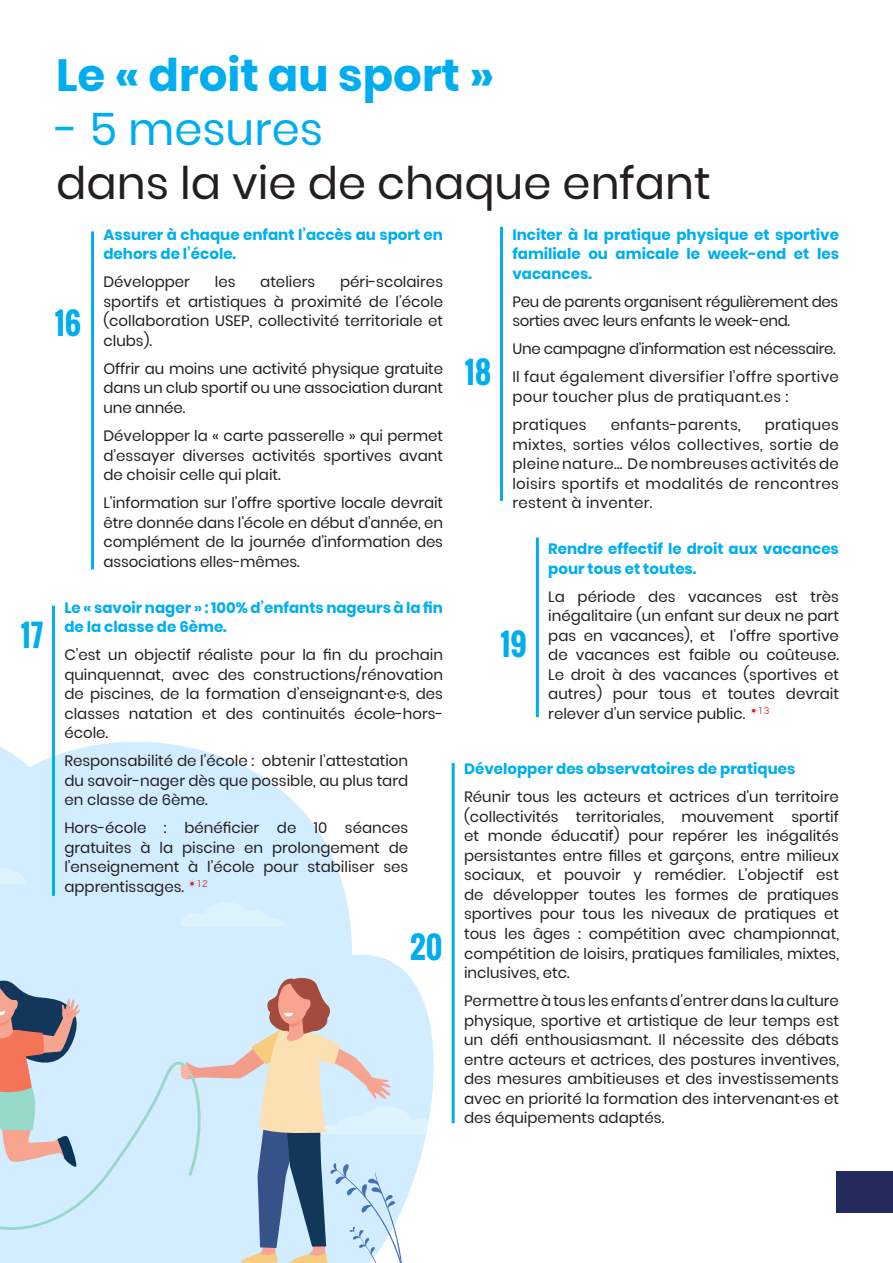
<style>
.page{position:relative;width:893px;height:1263px;background:#fff}
.page>*{position:absolute;margin:0;border:0;box-sizing:border-box;transform-origin:0 0}
.t1{font:45px "Poppins";color:#231f20}
.t2{font:700 45px "Poppins";color:#00aeef}
.t3{font:45px "Poppins";color:#00aeef}
.t4{font:700 30px "Oswald";color:#00aeef}
.classique{font:15px/19.5px "Poppins";color:#231f20;text-align:justify}
.classique-2{font:700 15px/19.5px "Poppins";color:#00aeef}
.classique-3{font:15px/19.5px "Poppins";letter-spacing:-.02em;color:#231f20}
.classique-4{font:15px/19.5px "Poppins";letter-spacing:.02em;color:#231f20}
</style>
<div class="page">
<svg style="left:0;top:713px;width:434px;height:382px;fill:#d1edff"></svg>
<svg style="left:0;top:856px;width:25px;height:28px"></svg>
<svg style="left:180px;top:902px;width:106px;height:24px;background:#d9f0ff"></svg>
<svg style="left:0;top:976px;width:432px;height:287px;background:#c8d8e3"></svg>
<hr style="left:91px;top:231px;width:3px;height:338px;background:#00aeef">
<hr style="left:52px;top:606px;width:3px;height:290px;background:#00aeef">
<hr style="left:500px;top:227px;width:3px;height:274px;background:#00aeef">
<hr style="left:536px;top:538px;width:3px;height:179px;background:#00aeef">
<hr style="left:452px;top:763px;width:3px;height:360px;background:#00aeef">
<div style="left:837px;top:1171px;width:56px;height:41px;background:#242b5c"></div>
<p class="t4" style="left:21px;top:612px;width:24px">17</p>
<p class="t2" style="left:56px;top:49px;width:440px">Le « droit au sport »</p>
<p class="t3" style="left:56px;top:103px;width:268px">- 5 mesures</p>
<p class="t1" style="left:56px;top:157px;width:656px">dans la vie de chaque enfant</p>
<p class="classique-2" style="left:103px;top:225px;width:341px">Assurer à chaque enfant l’accès au sport en dehors de l’école.</p>
<p class="classique" style="left:103px;top:273px;width:88px">Développer</p>
<p class="classique" style="left:215px;top:273px;width:22px">les</p>
<p class="classique" style="left:260px;top:273px;width:57px">ateliers</p>
<p class="classique-2" style="left:512px;top:225px;width:328px;text-align:justify">Inciter à la pratique physique et sportive familiale ou amicale le week-end et les vacances.</p>
<p class="classique-3" style="left:512px;top:292px;width:327px">Peu de parents organisent régulièrement des sorties avec leurs enfants le week-end.</p>
<p class="classique-3" style="left:512px;top:340px;width:325px">Une campagne d’information est nécessaire.</p>
<p class="classique-4" style="left:512px;top:368px;width:328px">Il faut également diversifier l’offre sportive pour toucher plus de pratiquant.es :</p>
<p class="classique-4" style="left:512px;top:415px;width:76px">pratiques</p>
<p class="classique-4" style="left:611px;top:415px;width:132px">enfants-parents,</p>
<p class="classique" style="left:103px;top:273px;width:341px;text-indent:237px">péri-scolaires sportifs et artistiques à proximité de l’école (collaboration USEP, collectivité territoriale et clubs).</p>
<p class="classique" style="left:103px;top:359px;width:341px">Offrir au moins une activité physique gratuite dans un club sportif ou une association durant une année.</p>
<p class="classique" style="left:103px;top:426px;width:341px">Développer la « carte passerelle » qui permet d’essayer diverses activités sportives avant de choisir celle qui plait.</p>
<p class="classique" style="left:103px;top:493px;width:341px">L’information sur l’offre sportive locale devrait être donnée dans l’école en début d’année, en complément de la journée d’information des associations elles-mêmes.</p>
<p class="classique-2" style="left:64px;top:598px;width:380px">Le « savoir nager » : 100% d’enfants nageurs à la fin de la classe de 6ème.</p>
<p class="classique" style="left:64px;top:645px;width:380px">C’est un objectif réaliste pour la fin du prochain quinquennat, avec des constructions/rénovation de piscines, de la formation d’enseignant·e·s, des classes natation et des continuités école-hors&shy;école.</p>
<p class="classique" style="left:64px;top:751px;width:345px">Responsabilité de l’école : obtenir l’attestation du savoir-nager dès que possible, au plus tard en classe de 6ème.</p>
<p class="classique" style="left:64px;top:818px;width:345px">Hors-école : bénéficier de 10 séances gratuites à la piscine en prolongement de l’enseignement à l’école pour stabiliser ses apprentissages. <sup>☀12</sup></p>
<p class="t4" style="left:55px;top:300px;width:28px">16</p>
<p class="t4" style="left:465px;top:350px;width:28px">18</p>
<p class="classique" style="left:512px;top:415px;width:328px;text-indent:252px">pratiques mixtes, sorties vélos collectives, sortie de pleine nature… De nombreuses activités de loisirs sportifs et modalités de rencontres restent à inventer.</p>
<p class="classique-2" style="left:548px;top:539px;width:292px">Rendre effectif le droit aux vacances pour tous et toutes.</p>
<p class="classique" style="left:548px;top:587px;width:292px">La période des vacances est très inégalitaire (un enfant sur deux ne part pas en vacances), et l’offre sportive de vacances est faible ou coûteuse.<br>Le droit à des vacances (sportives et autres) pour tous et toutes devrait relever d’un service public. <sup>☀13</sup></p>
<p class="t4" style="left:500px;top:621px;width:28px">19</p>
<p class="classique-2" style="left:464px;top:759px;width:333px">Développer des observatoires de pratiques</p>
<p class="classique" style="left:464px;top:787px;width:376px">Réunir tous les acteurs et actrices d’un territoire (collectivités territoriales, mouvement sportif et monde éducatif) pour repérer les inégalités persistantes entre filles et garçons, entre milieux sociaux, et pouvoir y remédier. L’objectif est de développer toutes les formes de pratiques sportives pour tous les niveaux de pratiques et tous les âges : compétition avec championnat, compétition de loisirs, pratiques familiales, mixtes, inclusives, etc.</p>
<p class="classique" style="left:464px;top:991px;width:376px">Permettre à tous les enfants d’entrer dans la culture physique, sportive et artistique de leur temps est un défi enthousiasmant. Il nécessite des débats entre acteurs et actrices, des postures inventives, des mesures ambitieuses et des investissements avec en priorité la formation des intervenant·es et des équipements adaptés.</p>
<p class="t4" style="left:410px;top:925px;width:34px">20</p>
</div>
